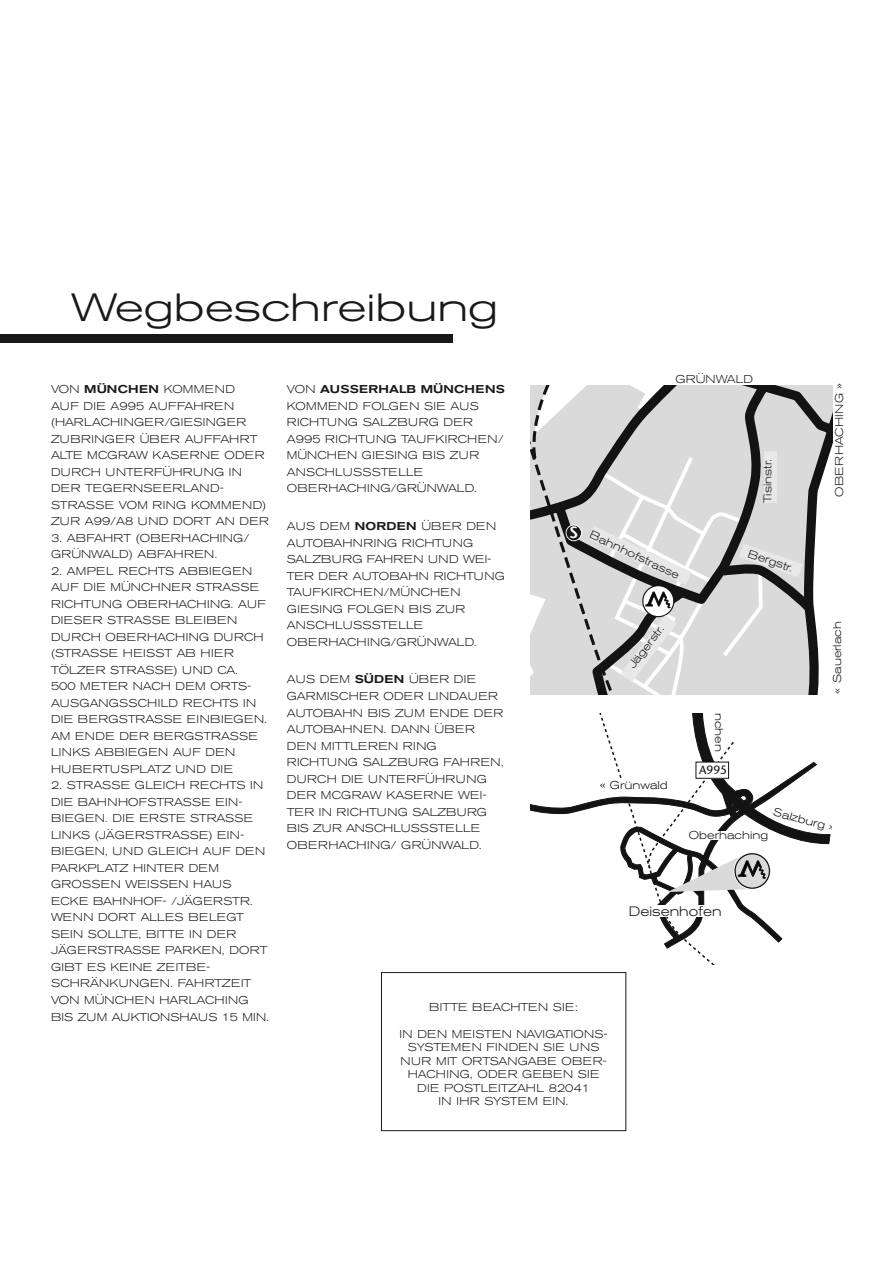
<style>
.page{position:relative;width:893px;height:1268px;background:#fff}
.page>*{position:absolute;margin:0;border:0;box-sizing:border-box;transform-origin:0 0}
.t1{font:300 expanded 39px "Akzidenz Grotesk BE";color:#191919;scale:1.12 1}
.t2{font:600 16.5px "Stone Sans";color:#fff}
.t3{font:300 expanded 13.5px "Akzidenz Grotesk BE";color:#131313}
.t4{font:12px "Stone Sans";color:#131313}
.t5{font:300 expanded 11.25px/16.5px "Akzidenz Grotesk BE";letter-spacing:.02em;color:#191919}
.t6{font:300 expanded 11.25px "Akzidenz Grotesk BE";color:#131313}
.t7{font:300 expanded 11.25px "Akzidenz Grotesk BE";color:#191919}
.t8{font:300 expanded 11.1px "Akzidenz Grotesk BE";color:#191919}
.s1{font-weight:500}
</style>
<div class="page">
<svg style="left:531px;top:385px;width:302px;height:309px;background:#c8c8c8"></svg>
<svg style="left:531px;top:761px;width:300px;height:182px"></svg>
<div style="left:582px;top:779px;width:93px;height:16px;background:#fff"></div>
<div style="left:733px;top:852px;width:38px;height:37px;border:2px solid #fff;border-radius:50%"></div>
<svg style="left:735px;top:853px;width:34px;height:35px"></svg>
<div style="left:734px;top:853px;width:36px;height:35px;border:1px solid #131313;border-radius:50%"></div>
<svg style="left:591px;top:713px;width:175px;height:251px"></svg>
<div style="left:637px;top:905px;width:76px;height:11px;background:#fff"></div>
<div style="left:705px;top:831px;width:23px;height:8px;background:#fff"></div>
<svg style="left:566px;top:524px;width:16px;height:17px"></svg>
<svg style="left:588px;top:452px;width:233px;height:242px;background:#c4c4c4"></svg>
<div style="left:764px;top:451px;width:12px;height:52px;background:#e8e8e8"></div>
<div style="left:0;top:334px;width:453px;height:8px;background:#191919"></div>
<div style="left:381px;top:972px;width:245px;height:158px;border:1px solid #191919"></div>
<h1 class="t1" style="left:71px;top:293px;width:383px">Wegbeschreibung</h1>
<p class="t5" style="left:51px;top:382px;width:219px">VON <span class="s1">MÜNCHEN</span> KOMMEND<br>AUF DIE A995 AUFFAHREN (HARLACHINGER/GIESINGER<br>ZUBRINGER ÜBER AUFFAHRT<br>ALTE MCGRAW KASERNE ODER<br>DURCH UNTERFÜHRUNG IN<br>DER TEGERNSEERLAND-<br>STRASSE VOM RING KOMMEND)<br>ZUR A99/A8 UND DORT AN DER</p>
<p class="t5" style="left:51px;top:530px;width:200px">3. ABFAHRT (OBERHACHING/<br>GRÜNWALD) ABFAHREN.</p>
<p class="t5" style="left:51px;top:563px;width:218px">2. AMPEL RECHTS ABBIEGEN<br>AUF DIE MÜNCHNER STRASSE<br>RICHTUNG OBERHACHING. AUF<br>DIESER STRASSE BLEIBEN<br>DURCH OBERHACHING DURCH (STRASSE HEISST AB HIER<br>TÖLZER STRASSE) UND CA.<br>500 METER NACH DEM ORTS -<br>AUSGANGS SCHILD RECHTS IN<br>DIE BERGSTRASSE EINBIEGEN.<br>AM ENDE DER BERGSTRASSE<br>LINKS ABBIEGEN AUF DEN<br>HUBERTUSPLATZ UND DIE</p>
<p class="t5" style="left:51px;top:778px;width:220px">2. STRASSE GLEICH RECHTS IN<br>DIE BAHNHOFSTRASSE EIN-<br>BIEGEN. DIE ERSTE STRASSE<br>LINKS (JÄGERSTRASSE) EIN-<br>BIEGEN, UND GLEICH AUF DEN<br>PARK PLATZ HINTER DEM<br>GROSSEN WEISSEN HAUS<br>ECKE BAHNHOF- /JÄGERSTR.<br>WENN DORT ALLES BELEGT<br>SEIN SOLLTE, BITTE IN DER<br>JÄGERSTRASSE PARKEN, DORT<br>GIBT ES KEINE ZEIT BE -<br>SCHRÄNKUNGEN. FAHRTZEIT<br>VON MÜNCHEN HARLACHING<br>BIS ZUM AUKTIONSHAUS 15 MIN.</p>
<p class="t5" style="left:287px;top:382px;width:220px">VON <span class="s1">AUSSERHALB MÜNCHENS<br></span>KOMMEND FOLGEN SIE AUS<br>RICHTUNG SALZBURG DER<br>A995 RICHTUNG TAUFKIRCHEN/<br>MÜNCHEN GIESING BIS ZUR<br>ANSCHLUSS STELLE<br>OBERHACHING/GRÜNWALD.</p>
<p class="t5" style="left:287px;top:518px;width:220px">AUS DEM <span class="s1">NORDEN</span> ÜBER DEN<br>AUTOBAHNRING RICHTUNG<br>SALZBURG FAHREN UND WEI-<br>TER DER AUTOBAHN RICHTUNG<br>TAUFKIRCHEN/MÜNCHEN<br>GIESING FOLGEN BIS ZUR<br>ANSCHLUSSSTELLE<br>OBERHACHING/GRÜNWALD.</p>
<p class="t5" style="left:287px;top:672px;width:218px">AUS DEM <span class="s1">SÜDEN</span> ÜBER DIE<br>GARMISCHER ODER LINDAUER<br>AUTOBAHN BIS ZUM ENDE DER<br>AUTOBAHNEN. DANN ÜBER<br>DEN MITTLEREN RING<br>RICHTUNG SALZBURG FAHREN,<br>DURCH DIE UNTERFÜHRUNG<br>DER MCGRAW KASERNE WEI-<br>TER IN RICHTUNG SALZBURG<br>BIS ZUR ANSCHLUSS STELLE<br>OBERHACHING/ GRÜNWALD.</p>
<p class="t7" style="left:675px;top:374px;width:79px">GRÜNWALD</p>
<h2 class="t2" style="left:569px;top:526px;width:11px">S</h2>
<p class="t5" style="left:593px;top:527px;width:99px;rotate:25deg">Bahnhofstrasse</p>
<p class="t7" style="left:764px;top:503px;width:46px;rotate:-90deg">Tisinstr.</p>
<p class="t5" style="left:751px;top:546px;width:49px;rotate:19deg">Bergstr.</p>
<p class="t5" style="left:832px;top:497px;width:116px;rotate:-90deg">OBERHACHING »</p>
<p class="t8" style="left:628px;top:664px;width:53px;rotate:-53deg">Jägerstr.</p>
<p class="t6" style="left:600px;top:781px;width:69px">« Grünwald</p>
<p class="t6" style="left:723px;top:712px;width:40px;rotate:90deg">nchen</p>
<p class="t4" style="left:699px;top:765px;width:30px">A995</p>
<p class="t7" style="left:833px;top:693px;width:74px;rotate:-90deg">« Sauerlach</p>
<p class="t6" style="left:775px;top:807px;width:65px;rotate:15deg">Salzburg »</p>
<p class="t6" style="left:689px;top:831px;width:81px">Oberhaching</p>
<p class="t3" style="left:629px;top:905px;width:94px">Deisenhofen</p>
<p class="t5" style="left:429px;top:999px;width:150px">BITTE BEACHTEN SIE:</p>
<p class="t5" style="left:400px;top:1027px;width:210px;line-height:13.5px;text-align:center">IN DEN MEISTEN NAVIGATIONS -<br>SYSTEMEN FINDEN SIE UNS<br>NUR MIT ORTSANGABE OBER -<br>HACHING, ODER GEBEN SIE<br>DIE POSTLEITZAHL 82041<br>IN IHR SYSTEM EIN.</p>
</div>
